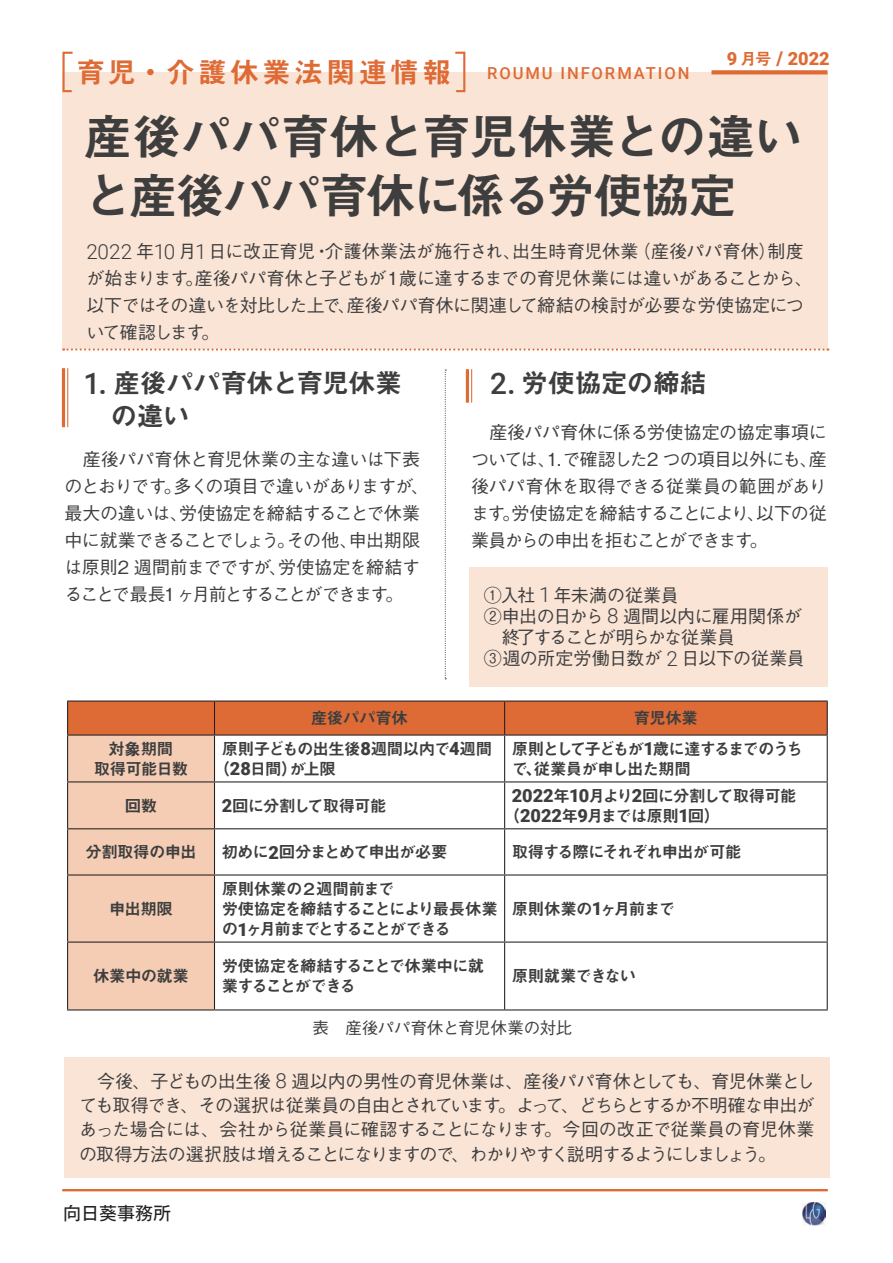
<style>
.page{position:relative;width:893px;height:1263px;background:#fff}
.page>*{position:absolute;margin:0;border:0;box-sizing:border-box;transform-origin:0 0}
.t1{font:49.5px/58.5px "Midashi Go Pr 6 N MB31 90 msp RKSJ H";letter-spacing:-.045em;color:#3e3e3f}
.t2{font:27px/33px "Midashi Go Pr 6 N MB31 90 msp RKSJ H";letter-spacing:-.025em;color:#3e3e3f}
.t3{font:900 18.15px "Roboto";color:#de6b35}
.t4{font:18px/27px "Gothic BBB Pr 6 N Medium 90 msp RKSJ H";letter-spacing:-.04em;color:#3e3e3f}
.t5{font:18px "Motoya L Cedar W3 90 ms RKSJ H";color:#231f20}
.t6{font:16.5px/20.2px "Midashi Go Pr 6 N MB31 90 msp RKSJ H";letter-spacing:-.06em;color:#3e3e3f}
.t7{font:16.5px/20.2px "Midashi Go Pr 6 N MB31 90 msp RKSJ H";letter-spacing:-.09em;color:#3e3e3f}
.t8{font:500 16.5px "Roboto";letter-spacing:.12em;color:#de6b35}
.t9{font:16.5px/20.2px "Midashi Go Pr 6 N MB31 90 msp RKSJ H";letter-spacing:-.04em;color:#3e3e3f}
.t10{font:16.5px/20.2px "Midashi Go Pr 6 N MB31 90 msp RKSJ H";letter-spacing:-.035em;color:#3e3e3f;text-align:center}
.t11{font:16.5px "Gothic BBB Pr 6 N Medium 90 msp RKSJ H";letter-spacing:-.015em;color:#3e3e3f}
.s1{font-family:"Midashi Go Pr 6 N MB31 90 msp RKSJ H";font-weight:400;font-size:16.5px}
.s2{font-size:18.9px}
.s3{font-family:"Midashi Go Pr 6 N MB31 90 msp RKSJ H";font-weight:400;font-size:28.8px}
.s4{font-family:"Roboto";font-weight:300;font-size:20.7px}
.s5{font-family:"Roboto";font-weight:500;font-size:29.7px}
.s6{font-family:"Roboto";font-weight:500;font-size:31.05px}
.s7{font-family:"Roboto";font-weight:900;font-size:18.15px}
</style>
<div class="page">
<img style="left:802px;top:1202px;width:23px;height:23px">
<div style="left:64px;top:1057px;width:765px;height:121px;background:#fae4d5"></div>
<div style="left:469px;top:567px;width:359px;height:119px;background:#fae4d5"></div>
<div style="left:62px;top:72px;width:765px;height:277px;background:#fae4d5"></div>
<svg style="left:63px;top:348px;width:765px;height:3px"></svg>
<svg style="left:711px;top:70px;width:116px;height:4px"></svg>
<svg style="left:62px;top:51px;width:11px;height:42px"></svg>
<svg style="left:455px;top:51px;width:11px;height:42px"></svg>
<hr style="left:62px;top:1189px;width:765px;height:2px;background:#de6b35">
<svg style="left:445px;top:370px;width:1px;height:309px"></svg>
<hr style="left:67px;top:368px;width:1px;height:59px;background:#de6b35">
<hr style="left:62px;top:368px;width:3px;height:59px;background:#de6b35">
<svg style="left:68px;top:702px;width:759px;height:307px;background:#e9a581"></svg>
<svg style="left:215px;top:736px;width:612px;height:273px"></svg>
<hr style="left:67px;top:701px;width:147px;height:1px;background:#231f20">
<hr style="left:67px;top:702px;width:1px;height:33px;background:#231f20">
<hr style="left:214px;top:701px;width:291px;height:1px;background:#231f20">
<hr style="left:214px;top:702px;width:1px;height:33px;background:#231f20">
<hr style="left:505px;top:701px;width:323px;height:1px;background:#231f20">
<hr style="left:504px;top:702px;width:1px;height:33px;background:#231f20">
<hr style="left:827px;top:702px;width:1px;height:33px;background:#231f20">
<hr style="left:67px;top:735px;width:147px;height:1px;background:#231f20">
<hr style="left:67px;top:736px;width:1px;height:45px;background:#231f20">
<hr style="left:214px;top:735px;width:291px;height:1px;background:#231f20">
<hr style="left:214px;top:736px;width:1px;height:45px;background:#231f20">
<hr style="left:505px;top:735px;width:323px;height:1px;background:#231f20">
<hr style="left:504px;top:736px;width:1px;height:45px;background:#231f20">
<hr style="left:827px;top:736px;width:1px;height:45px;background:#231f20">
<hr style="left:67px;top:781px;width:147px;height:1px;background:#231f20">
<hr style="left:67px;top:782px;width:1px;height:46px;background:#231f20">
<hr style="left:214px;top:781px;width:291px;height:1px;background:#231f20">
<hr style="left:214px;top:782px;width:1px;height:46px;background:#231f20">
<hr style="left:505px;top:781px;width:323px;height:1px;background:#231f20">
<hr style="left:504px;top:782px;width:1px;height:46px;background:#231f20">
<hr style="left:827px;top:782px;width:1px;height:46px;background:#231f20">
<hr style="left:67px;top:828px;width:147px;height:1px;background:#231f20">
<hr style="left:67px;top:829px;width:1px;height:45px;background:#231f20">
<hr style="left:214px;top:828px;width:291px;height:1px;background:#231f20">
<hr style="left:214px;top:829px;width:1px;height:45px;background:#231f20">
<hr style="left:505px;top:828px;width:323px;height:1px;background:#231f20">
<hr style="left:504px;top:829px;width:1px;height:45px;background:#231f20">
<hr style="left:827px;top:829px;width:1px;height:45px;background:#231f20">
<hr style="left:67px;top:874px;width:147px;height:2px;background:#231f20">
<hr style="left:67px;top:876px;width:1px;height:66px;background:#231f20">
<hr style="left:214px;top:874px;width:291px;height:2px;background:#231f20">
<hr style="left:214px;top:876px;width:1px;height:66px;background:#231f20">
<hr style="left:505px;top:874px;width:323px;height:2px;background:#231f20">
<hr style="left:504px;top:876px;width:1px;height:66px;background:#231f20">
<hr style="left:827px;top:876px;width:1px;height:66px;background:#231f20">
<hr style="left:67px;top:942px;width:147px;height:1px;background:#231f20">
<hr style="left:67px;top:943px;width:1px;height:66px;background:#231f20">
<hr style="left:214px;top:942px;width:291px;height:1px;background:#231f20">
<hr style="left:214px;top:943px;width:1px;height:66px;background:#231f20">
<hr style="left:505px;top:942px;width:323px;height:1px;background:#231f20">
<hr style="left:504px;top:943px;width:1px;height:66px;background:#231f20">
<hr style="left:827px;top:943px;width:1px;height:66px;background:#231f20">
<hr style="left:67px;top:1009px;width:147px;height:2px;background:#231f20">
<hr style="left:214px;top:1009px;width:614px;height:2px;background:#231f20">
<hr style="left:471px;top:369px;width:1px;height:34px;background:#de6b35">
<hr style="left:466px;top:369px;width:3px;height:34px;background:#de6b35">
<p class="t3" style="left:727px;top:48px;width:104px">9 <span class="s1">月号</span> <span class="s2">/</span> 2022</p>
<p class="t8" style="left:77px;top:63px;width:614px"><span class="s3">育児・介護休業法関連情報　</span>ROUMU INFORMATION</p>
<h1 class="t1" style="left:84px;top:114px;width:721px">産後パパ育休と育児休業との違いと産後パパ育休に係る労使協定</h1>
<p class="t4" style="left:86px;top:241px;width:728px"><span class="s4">2022</span> 年<span class="s4">10</span> 月<span class="s4">1</span>日に改正育児・介護休業法が施行され、出生時育児休業（産後パパ育休）制度が始まります。産後パパ育休と子どもが１歳に達するまでの育児休業には違いがあることから、以下ではその違いを対比した上で、産後パパ育休に関連して締結の検討が必要な労使協定について確認します。</p>
<h2 class="t2" style="left:84px;top:370px;width:374px"><span class="s5">1</span><span class="s6">.</span> 産後パパ育休と育児休業　　　の違い</h2>
<p class="t4" style="left:64px;top:448px;width:366px">　産後パパ育休と育児休業の主な違いは下表のとおりです。多くの項目で違いがありますが、最大の違いは、労使協定を締結することで休業中に就業できることでしょう。その他、申出期限は原則2 週間前までですが、労使協定を締結することで最長1 ヶ月前とすることができます。</p>
<h2 class="t2" style="left:490px;top:370px;width:218px"><span class="s5">2</span><span class="s6">.</span> 労使協定の締結</h2>
<p class="t4" style="left:471px;top:421px;width:357px;text-align:justify">　産後パパ育休に係る労使協定の協定事項については、1.で確認した2 つの項目以外にも、産後パパ育休を取得できる従業員の範囲があります。労使協定を締結することにより、以下の従業員からの申出を拒むことができます。</p>
<p class="t4" style="left:484px;top:587px;width:356px;line-height:21.3px">①入社 <span class="s4">1</span> 年未満の従業員<br>②申出の日から <span class="s4">8</span> 週間以内に雇用関係が　　　終了することが明らかな従業員<br>③週の所定労働日数が <span class="s4">2</span> 日以下の従業員</p>
<p class="t6" style="left:311px;top:710px;width:98px">産後パパ育休</p>
<p class="t6" style="left:634px;top:710px;width:65px">育児休業</p>
<p class="t10" style="left:94px;top:741px;width:96px">対象期間<br>取得可能日数</p>
<p class="t9" style="left:213px;top:741px;width:280px;text-indent:8px">原則子どもの出生後<span class="s7">8</span>週間以内で<span class="s7">4</span>週間（<span class="s7">28</span>日間）が上限</p>
<p class="t7" style="left:512px;top:741px;width:293px">原則として子どもが<span class="s7">1</span>歳に達するまでのうちで、従業員が申し出た期間</p>
<p class="t6" style="left:125px;top:798px;width:34px">回数</p>
<p class="t6" style="left:222px;top:798px;width:166px"><span class="s7">2</span>回に分割して取得可能</p>
<p class="t6" style="left:504px;top:787px;width:295px;text-indent:8px"><span class="s7">2022</span>年<span class="s7">10</span>月より<span class="s7">2</span>回に分割して取得可能（<span class="s7">2022</span>年<span class="s7">9</span>月までは原則<span class="s7">1</span>回）</p>
<p class="t10" style="left:85px;top:844px;width:113px">分割取得の申出</p>
<p class="t6" style="left:222px;top:844px;width:227px">初めに<span class="s7">2</span>回分まとめて申出が必要</p>
<p class="t6" style="left:512px;top:844px;width:231px">取得する際にそれぞれ申出が可能</p>
<p class="t6" style="left:109px;top:901px;width:66px">申出期限</p>
<p class="t7" style="left:222px;top:881px;width:278px">原則休業の２週間前まで<br>労使協定を締結することにより最長休業の<span class="s7">1</span>ヶ月前までとすることができる</p>
<p class="t6" style="left:512px;top:901px;width:165px">原則休業の<span class="s7">1</span>ヶ月前まで</p>
<p class="t6" style="left:93px;top:968px;width:97px">休業中の就業</p>
<p class="t6" style="left:222px;top:958px;width:264px">労使協定を締結することで休業中に就業することができる</p>
<p class="t6" style="left:512px;top:968px;width:126px">原則就業できない</p>
<p class="t11" style="left:312px;top:1022px;width:261px">表　産後パパ育休と育児休業の対比</p>
<p class="t4" style="left:79px;top:1071px;width:737px;line-height:24.5px;text-align:justify">　今後、子どもの出生後 <span class="s4">8</span> 週以内の男性の育児休業は、産後パパ育休としても、育児休業としても取得でき、その選択は従業員の自由とされています。よって、どちらとするか不明確な申出があった場合には、会社から従業員に確認することになります。今回の改正で従業員の育児休業の取得方法の選択肢は増えることになりますので、わかりやすく説明するようにしましょう。</p>
<p class="t5" style="left:63px;top:1204px;width:109px">向日葵事務所</p>
</div>
